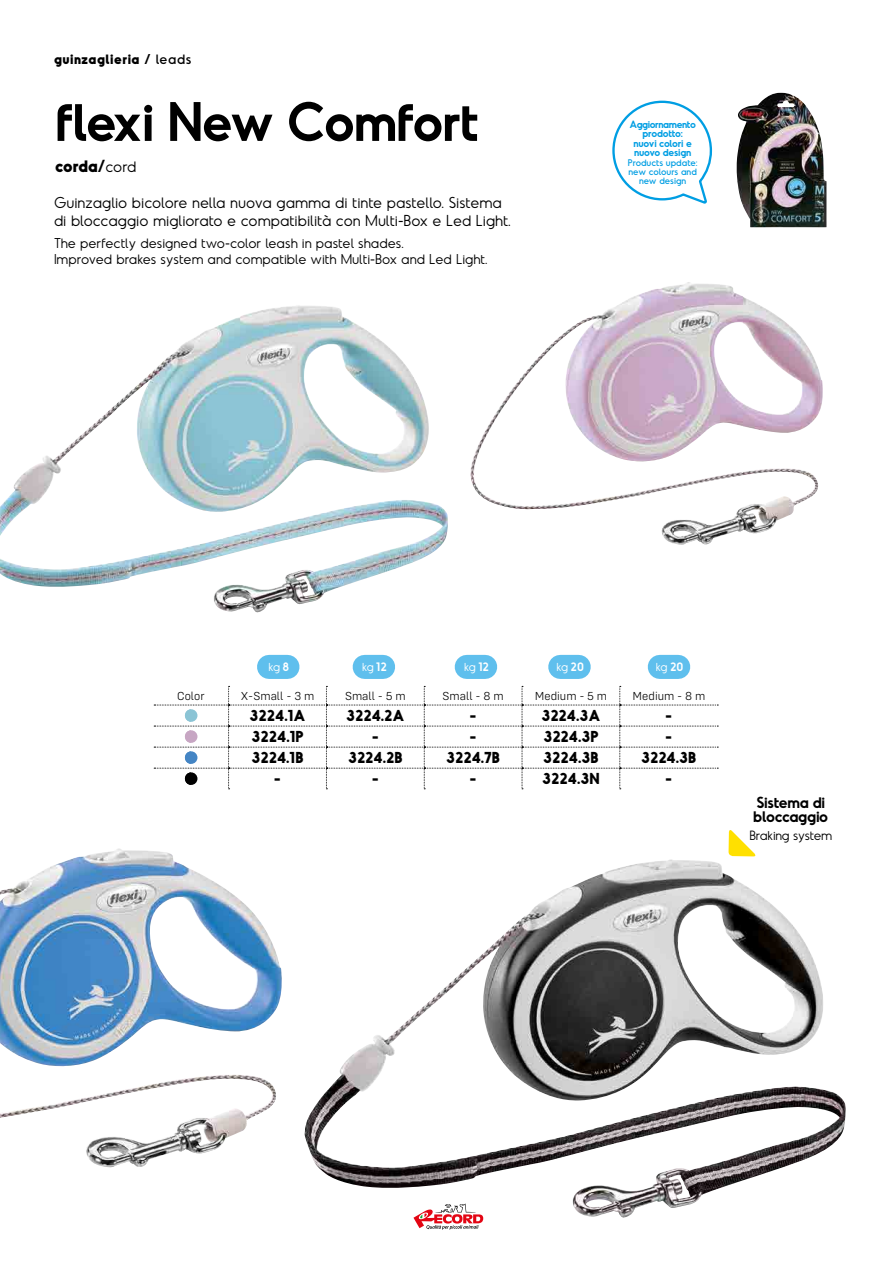
<style>
.page{position:relative;width:893px;height:1263px;background:#fff}
.page>*{position:absolute;margin:0;border:0;box-sizing:border-box;transform-origin:0 0}
.t1{font:600 52.5px "Odudo";letter-spacing:-.02em;color:#000}
.t2{font:700 16.5px "Odudo";color:#000}
.t3{font:600 15.3px/14.5px "Odudo";letter-spacing:-.02em;color:#000}
.t4{font:300 15px/18px "Odudo";color:#000}
.t5{font:700 15px "Odudo";color:#000}
.t6{font:300 13.5px/16.5px "Odudo";color:#000}
.t7{font:700 13.5px "Odudo";letter-spacing:.04em;color:#000}
.t8{font:300 12.75px "Odudo";letter-spacing:-.02em;color:#000}
.t9{font:300 12px "Config Rounded";color:#000}
.t10{font:300 11.55px "Odudo";letter-spacing:-.065em;color:#fff}
.t11{font:600 10.05px/9.6px "Odudo";letter-spacing:-.025em;color:#009ee3;text-align:center}
.t12{font:9.15px/8.7px "Odudo";color:#009ee3;text-align:center}
.s1{font-weight:400}
.s2{font-weight:300;font-size:15px}
.s3{font-weight:600}
</style>
<div class="page">
<img style="left:470px;top:282px;width:353px;height:263px">
<img style="left:0;top:848px;width:282px;height:320px">
<img style="left:0;top:305px;width:431px;height:283px">
<img style="left:304px;top:860px;width:542px;height:359px">
<div style="left:269px;top:655px;width:18px;height:24px;background:#5fbfed"></div>
<div style="left:365px;top:655px;width:18px;height:24px;background:#5fbfed"></div>
<svg style="left:154px;top:686px;width:564px;height:103px"></svg>
<div style="left:467px;top:655px;width:18px;height:24px;background:#5fbfed"></div>
<div style="left:560px;top:655px;width:19px;height:24px;background:#5fbfed"></div>
<div style="left:660px;top:655px;width:18px;height:24px;background:#5fbfed"></div>
<svg style="left:612px;top:100px;width:101px;height:104px"></svg>
<img style="left:736px;top:93px;width:91px;height:134px">
<svg style="left:413px;top:1203px;width:70px;height:27px"></svg>
<svg style="left:728px;top:830px;width:28px;height:26px"></svg>
<p class="t7" style="left:54px;top:50px;width:139px">guinzaglieria / <span class="s1">leads</span></p>
<h1 class="t1" style="left:55px;top:88px;width:425px">flexi New Comfort</h1>
<p class="t2" style="left:55px;top:155px;width:83px">corda/<span class="s2">cord</span></p>
<p class="t4" style="left:54px;top:193px;width:458px">Guinzaglio bicolore nella nuova gamma di tinte pastello. Sistema di bloccaggio migliorato e compatibilità con Multi-Box e Led Light.</p>
<p class="t6" style="left:54px;top:235px;width:435px">The perfectly designed two-color leash in pastel shades.<br>Improved brakes system and compatible with Multi-Box and Led Light.</p>
<p class="t11" style="left:629px;top:119px;width:68px">Aggiornamento prodotto:<br>nuovi colori e</p>
<p class="t11" style="left:634px;top:147px;width:59px">nuovo design</p>
<p class="t12" style="left:628px;top:159px;width:71px">Products update: new colours and new design</p>
<p class="t10" style="left:269px;top:659px;width:22px">kg <span class="s3">8</span></p>
<p class="t10" style="left:362px;top:659px;width:26px">kg <span class="s3">12</span></p>
<p class="t10" style="left:464px;top:659px;width:26px">kg <span class="s3">12</span></p>
<p class="t10" style="left:556px;top:659px;width:29px">kg <span class="s3">20</span></p>
<p class="t10" style="left:656px;top:659px;width:29px">kg <span class="s3">20</span></p>
<p class="t9" style="left:177px;top:689px;width:29px">Color</p>
<p class="t9" style="left:241px;top:689px;width:75px">X-Small - 3 m</p>
<p class="t9" style="left:345px;top:689px;width:62px">Small - 5 m</p>
<p class="t9" style="left:443px;top:689px;width:62px">Small - 8 m</p>
<p class="t9" style="left:535px;top:689px;width:74px">Medium - 5 m</p>
<p class="t9" style="left:633px;top:689px;width:74px">Medium - 8 m</p>
<p class="t5" style="left:250px;top:706px;width:57px">3224.1A</p>
<p class="t5" style="left:346px;top:706px;width:60px">3224.2A</p>
<p class="t5" style="left:470px;top:706px;width:8px">-</p>
<p class="t5" style="left:541px;top:706px;width:61px">3224.3A</p>
<p class="t5" style="left:665px;top:706px;width:8px">-</p>
<p class="t5" style="left:252px;top:727px;width:53px">3224.1P</p>
<p class="t5" style="left:372px;top:727px;width:8px">-</p>
<p class="t5" style="left:470px;top:727px;width:8px">-</p>
<p class="t5" style="left:543px;top:727px;width:57px">3224.3P</p>
<p class="t5" style="left:665px;top:727px;width:8px">-</p>
<p class="t5" style="left:251px;top:748px;width:54px">3224.1B</p>
<p class="t5" style="left:348px;top:748px;width:56px">3224.2B</p>
<p class="t5" style="left:446px;top:748px;width:55px">3224.7B</p>
<p class="t5" style="left:543px;top:748px;width:57px">3224.3B</p>
<p class="t5" style="left:641px;top:748px;width:57px">3224.3B</p>
<p class="t5" style="left:274px;top:769px;width:8px">-</p>
<p class="t5" style="left:372px;top:769px;width:8px">-</p>
<p class="t5" style="left:470px;top:769px;width:8px">-</p>
<p class="t5" style="left:542px;top:769px;width:59px">3224.3N</p>
<p class="t5" style="left:665px;top:769px;width:8px">-</p>
<p class="t3" style="left:753px;top:795px;width:76px">Sistema di bloccaggio</p>
<p class="t8" style="left:749px;top:827px;width:84px">Braking system</p>
</div>
